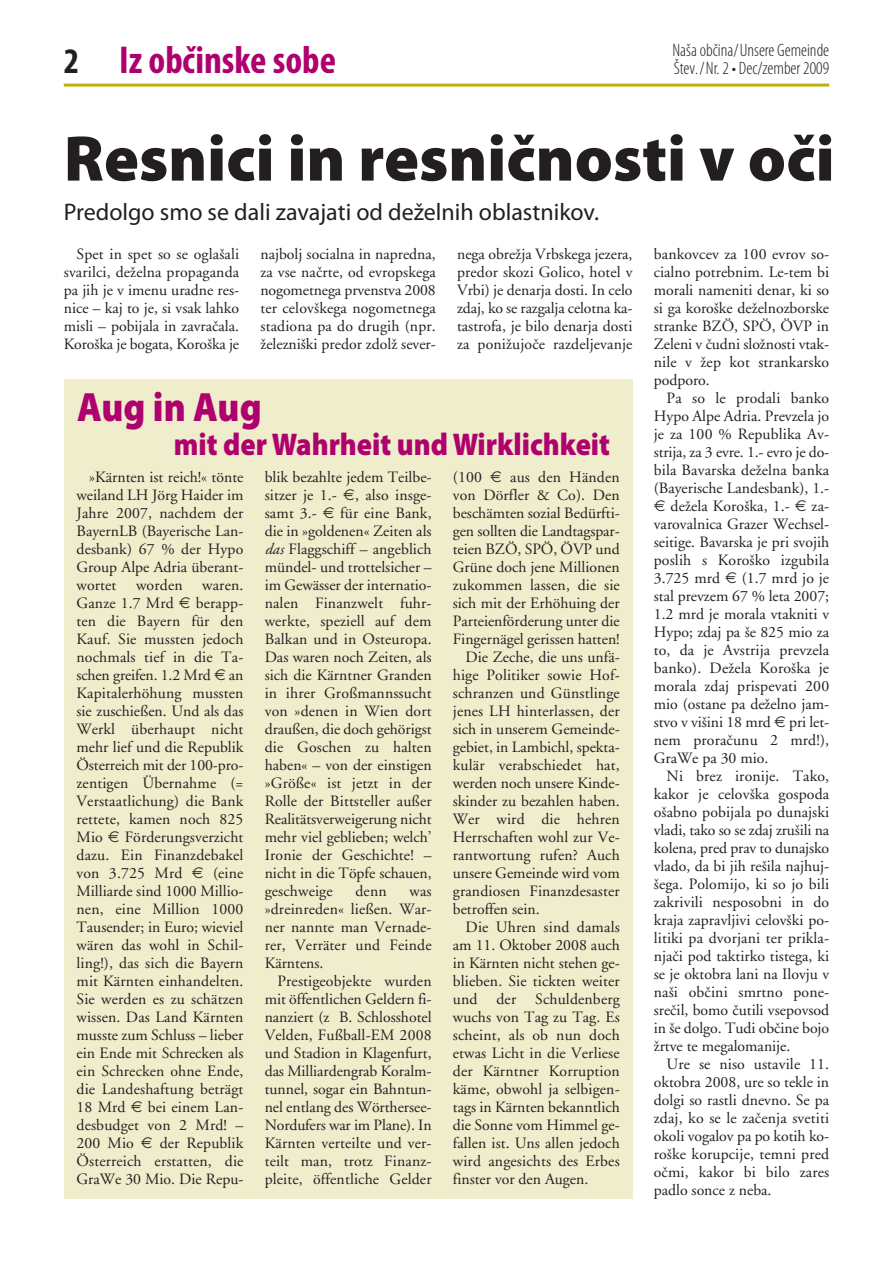
<style>
.page{position:relative;width:893px;height:1263px;background:#fff}
.page>*{position:absolute;margin:0;border:0;box-sizing:border-box;transform-origin:0 0}
.t1{font:900 64.95px "Myriad Pro";color:#231f20}
.t2{font:900 41.1px "Myriad Pro";color:#af016e;scale:.9 1}
.t3{font:700 condensed 39px "Myriad Pro";color:#af016e}
.t4{font:900 31.5px "Myriad Pro";color:#af016e;scale:.9 1}
.t5{font:24px "Myriad Pro";color:#231f20}
.t6{font:300 condensed 18px/18px "Myriad Pro";color:#231f20}
.t7{font:15.75px/18px "Garamond Regular Slovensko";letter-spacing:.01em;color:#231f20;text-align:justify}
.t8{font:15.75px "Garamond Regular Slovensko";letter-spacing:-.01em;color:#231f20}
.s1{font-size:36px;color:#231f20}
.s2{font-family:"Garamond Italic Slovensko"}
</style>
<div class="page">
<div style="left:64px;top:379px;width:568px;height:820px;background:#efedcc"></div>
<hr style="left:64px;top:84px;width:765px;height:3px;background:#b8b309">
<h3 class="t3" style="left:64px;top:47px;width:274px"><span class="s1">2</span> Iz obˇcinske sobe</h3>
<p class="t6" style="left:672px;top:43px;width:158px">Naša občina/Unsere Gemeinde<br>Sˇtev./Nr. 2• Dec/zember2009</p>
<h1 class="t1" style="left:64px;top:134px;width:772px">Resnici in resničnosti v oči</h1>
<h3 class="t5" style="left:64px;top:203px;width:537px">Predolgo smo se dali zavajati od deželnih oblastnikov.</h3>
<p class="t7" style="left:64px;top:245px;width:177px;text-indent:13px">Spet in spet so se oglašali svarilci, deželna propaganda pa jih je v imenu uradne res&shy;nice – kaj to je, si vsak lahko misli – pobijala in zavraœala.<br>Koroška je bogata, Koroška je</p>
<p class="t7" style="left:260px;top:245px;width:177px">najbolj socialna in napredna, za vse naœrte, od evropskega nogometnega prvenstva 2008 ter celovškega nogometnega stadiona pa do drugih (npr. železniški predor zdolž sever-</p>
<p class="t7" style="left:457px;top:245px;width:177px">nega obrežja Vrbskega jezera, predor skozi Golico, hotel v Vrbi) je denarja dosti. In celo zdaj, ko se razgalja celotna ka&shy;tastrofa, je bilo denarja dosti za ponižujoœe razdeljevanje</p>
<p class="t7" style="left:654px;top:245px;width:177px">bankovcev za 100 evrov so&shy;cialno potrebnim. Le-tem bi morali nameniti denar, ki so si ga koroške deželnozborske stranke BZÖ, SPÖ, ÖVP in Zeleni v œudni složnosti vtak&shy;nile v žep kot strankarsko podporo.</p>
<p class="t7" style="left:666px;top:389px;width:164px">Pa so le prodali banko</p>
<p class="t7" style="left:654px;top:407px;width:177px">Hypo Alpe Adria. Prevzela jo</p>
<p class="t7" style="left:654px;top:425px;width:177px">je za 100 % Republika Av-</p>
<p class="t8" style="left:654px;top:443px;width:177px">strija, za 3 evre. 1.- evro je do-</p>
<p class="t7" style="left:654px;top:461px;width:177px">bila Bavarska deželna banka</p>
<p class="t7" style="left:654px;top:479px;width:177px">(Bayerische Landesbank), 1.-</p>
<p class="t7" style="left:670px;top:497px;width:121px">dežela Koroška, 1.-</p>
<h2 class="t2" style="left:77px;top:392px;width:207px">Aug in Aug</h2>
<h3 class="t4" style="left:174px;top:433px;width:486px">mit der Wahrheit und Wirklichkeit</h3>
<p class="t7" style="left:77px;top:468px;width:168px;text-indent:13px">»Kärnten ist reich!« tönte weiland LH Jörg Haider im Jahre 2007, nachdem der BayernLB (Bayerische Lan&shy;desbank) 67 % der Hypo Group Alpe Adria überant&shy;wortet worden waren.<br>Ganze 1.7 Mrd</p>
<p class="t7" style="left:265px;top:468px;width:168px">blik bezahlte jedem Teilbe&shy;sitzer je 1.- , also insge&shy;samt 3.-</p>
<p class="t7" style="left:453px;top:468px;width:31px">(100</p>
<p class="t7" style="left:510px;top:468px;width:111px">aus den Händen</p>
<p class="t7" style="left:453px;top:486px;width:168px">von Dörfler &amp; Co). Den</p>
<p class="t7" style="left:453px;top:504px;width:168px">beschämten sozial Bedürfti-</p>
<p class="t7" style="left:453px;top:522px;width:168px">gen sollten die Landtagspar-</p>
<p class="t7" style="left:453px;top:540px;width:168px">teien BZÖ, SPÖ, ÖVP und</p>
<p class="t7" style="left:453px;top:558px;width:168px">Grüne doch jene Millionen</p>
<p class="t7" style="left:453px;top:576px;width:168px">zukommen lassen, die sie</p>
<p class="t7" style="left:453px;top:594px;width:168px">sich mit der Erhöhuing der</p>
<p class="t7" style="left:453px;top:612px;width:168px">Parteienförderung unter die</p>
<p class="t7" style="left:453px;top:630px;width:168px">Fingernägel gerissen hatten!</p>
<p class="t7" style="left:466px;top:648px;width:156px">Die Zeche, die uns unfä-</p>
<p class="t7" style="left:453px;top:666px;width:168px">hige Politiker sowie Hof-</p>
<p class="t7" style="left:453px;top:684px;width:168px">schranzen und Günstlinge</p>
<p class="t7" style="left:453px;top:702px;width:168px">jenes LH hinterlassen, der</p>
<p class="t7" style="left:453px;top:720px;width:168px">sich in unserem Gemeinde-</p>
<p class="t7" style="left:453px;top:738px;width:168px">gebiet, in Lambichl, spekta-</p>
<p class="t7" style="left:453px;top:756px;width:168px">kulär verabschiedet hat,</p>
<p class="t7" style="left:453px;top:774px;width:168px">werden noch unsere Kinde-</p>
<p class="t7" style="left:453px;top:792px;width:168px">skinder zu bezahlen haben.</p>
<p class="t7" style="left:453px;top:810px;width:168px">Wer wird die hehren</p>
<p class="t7" style="left:453px;top:828px;width:168px">Herrschaften wohl zur Ve-</p>
<p class="t7" style="left:453px;top:846px;width:168px">rantwortung rufen? Auch</p>
<p class="t7" style="left:453px;top:864px;width:168px">unsere Gemeinde wird vom</p>
<p class="t7" style="left:453px;top:882px;width:168px">grandiosen Finanzdesaster</p>
<p class="t7" style="left:453px;top:900px;width:88px">betroffen sein.</p>
<p class="t7" style="left:466px;top:918px;width:156px">Die Uhren sind damals</p>
<p class="t7" style="left:453px;top:936px;width:168px">am 11. Oktober 2008 auch</p>
<p class="t7" style="left:453px;top:954px;width:168px">in Kärnten nicht stehen ge-</p>
<p class="t7" style="left:453px;top:972px;width:168px">blieben. Sie tickten weiter</p>
<p class="t7" style="left:453px;top:990px;width:168px">und der Schuldenberg</p>
<p class="t7" style="left:453px;top:1008px;width:168px">wuchs von Tag zu Tag. Es</p>
<p class="t7" style="left:453px;top:1026px;width:168px">scheint, als ob nun doch</p>
<p class="t7" style="left:453px;top:1044px;width:168px">etwas Licht in die Verliese</p>
<p class="t7" style="left:453px;top:1062px;width:168px">der Kärntner Korruption</p>
<p class="t7" style="left:453px;top:1080px;width:168px">käme, obwohl ja selbigen-</p>
<p class="t7" style="left:453px;top:1098px;width:168px">tags in Kärnten bekanntlich</p>
<p class="t7" style="left:453px;top:1116px;width:168px">die Sonne vom Himmel ge-</p>
<p class="t7" style="left:453px;top:1134px;width:168px">fallen ist. Uns allen jedoch</p>
<p class="t7" style="left:453px;top:1152px;width:168px">wird angesichts des Erbes</p>
<p class="t7" style="left:453px;top:1170px;width:137px">finster vor den Augen.</p>
<p class="t7" style="left:654px;top:497px;width:177px;text-indent:158px">za&shy;varovalnica Grazer Wechsel&shy;seitige. Bavarska je pri svojih poslih s Koroško izgubila 3.725 mrd</p>
<p class="t7" style="left:265px;top:504px;width:168px;text-indent:76px">für eine Bank, die in »goldenen« Zeiten als <span class="s2">das</span> Flaggschiff – angeblich mündel- und trottelsicher – im Gewässer der internatio&shy;nalen Finanzwelt fuhr&shy;werkte, speziell auf dem Balkan und in Osteuropa.<br>Das waren noch Zeiten, als sich die Kärntner Granden in ihrer Großmannssucht von »denen in Wien dort draußen, die doch gehörigst die Goschen zu halten haben« – von der einstigen »Größe« ist jetzt in der Rolle der Bittsteller außer Realitätsverweigerung nicht mehr viel geblieben; welch’ Ironie der Geschichte! – nicht in die Töpfe schauen, geschweige</p>
<p class="t7" style="left:654px;top:569px;width:177px;text-indent:88px">(1.7 mrd jo je stal prevzem 67 % leta 2007; 1.2 mrd je morala vtakniti v Hypo; zdaj pa še 825 mio za to, da je Avstrija prevzela banko). Dežela Koroška je morala zdaj prispevati 200 mio (ostane pa deželno jam&shy;stvo v višini 18 mrd pri let&shy;nem proraœunu 2 mrd!), GraWe pa 30 mio.</p>
<p class="t7" style="left:654px;top:767px;width:177px;text-indent:13px">Ni brez ironije. Tako, kakor je celovška gospoda ošabno pobijala po dunajski vladi, tako so se zdaj zrušili na kolena, pred prav to dunajsko vlado, da bi jih rešila najhuj&shy;šega. Polomijo, ki so jo bili zakrivili nesposobni in do kraja zapravljivi celovški po&shy;litiki pa dvorjani ter prikla&shy;njaœi pod taktirko tistega, ki se je oktobra lani na Ilovju v naši obœini smrtno pone&shy;sreœil, bomo œutili vsepovsod in še dolgo. Tudi obœine bojo žrtve te megalomanije.</p>
<p class="t7" style="left:654px;top:1055px;width:177px;text-indent:13px">Ure se niso ustavile 11. oktobra 2008, ure so tekle in dolgi so rastli dnevno. Se pa zdaj, ko se le zaœenja svetiti okoli vogalov pa po kotih ko&shy;roške korupcije, temni pred oœmi, kakor bi bilo zares padlo sonce z neba.</p>
<p class="t7" style="left:77px;top:594px;width:168px;text-indent:119px">berapp&shy;ten die Bayern für den Kauf. Sie mussten jedoch nochmals tief in die Ta&shy;schen greifen. 1.2 Mrd an Kapitalerhöhung mussten sie zuschießen. Und als das Werkl überhaupt nicht mehr lief und die Republik Österreich mit der 100-pro&shy;zentigen Übernahme (= Verstaatlichung) die Bank rettete, kamen noch 825<br>Mio</p>
<p class="t7" style="left:77px;top:828px;width:168px;text-indent:48px">Förderungsverzicht dazu. Ein Finanzdebakel von 3.725 Mrd</p>
<p class="t7" style="left:77px;top:864px;width:168px;text-indent:136px">(eine Milliarde sind 1000 Millio&shy;nen, eine Million 1000<br>Tausender; in Euro; wieviel wären das wohl in Schil&shy;ling!), das sich die Bayern mit Kärnten einhandelten.<br>Sie werden es zu schätzen wissen. Das Land Kärnten musste zum Schluss – lieber ein Ende mit Schrecken als ein Schrecken ohne Ende, die Landeshaftung beträgt 18 Mrd</p>
<p class="t7" style="left:355px;top:882px;width:33px">denn</p>
<p class="t7" style="left:265px;top:882px;width:168px;text-indent:145px">was »dreinreden« ließen. War&shy;ner nannte man Vernade&shy;rer, Verräter und Feinde Kärntens.</p>
<p class="t7" style="left:265px;top:972px;width:168px;text-indent:13px">Prestigeobjekte wurden mit öffentlichen Geldern fi&shy;nanziert (z B. Schlosshotel Velden, Fußball-EM 2008 und Stadion in Klagenfurt, das Milliardengrab Koralm&shy;tunnel, sogar ein Bahntun&shy;nel entlang des Wörthersee-Nordufers war im Plane). In Kärnten verteilte und ver&shy;teilt man, trotz Finanz&shy;pleite, öffentliche Gelder</p>
<p class="t7" style="left:77px;top:1098px;width:168px;text-indent:71px">bei einem Lan&shy;desbudget von 2 Mrd! – 200 Mio</p>
<p class="t7" style="left:77px;top:1134px;width:168px;text-indent:83px">der Republik Österreich erstatten, die GraWe 30 Mio. Die Repu-</p>
</div>
